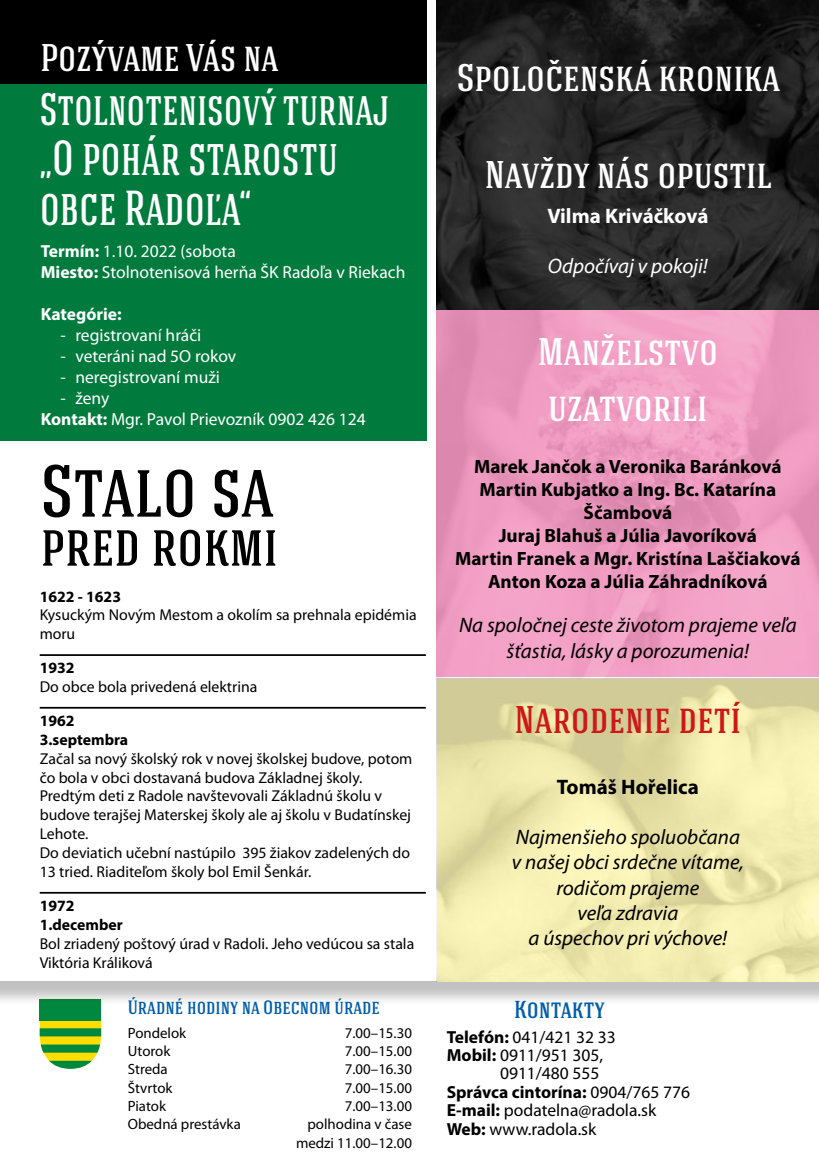
<style>
.page{position:relative;width:819px;height:1166px;background:#fff}
.page>*{position:absolute;margin:0;border:0;box-sizing:border-box;transform-origin:0 0}
.t1{font:500 73.5px "Hagin Caps";color:#000;scale:.96 1}
.t2{font:500 56px "Hagin Caps";color:#000;scale:.96 1}
.t3{font:500 49px/49.9px "Hagin Caps";color:#fff;scale:.84 1}
.t4{font:500 45.5px "Hagin Caps";color:#fff;scale:.84 1}
.t5{font:500 38.5px/56.2px "Hagin Caps";color:#fff}
.t6{font:500 38.5px "Hagin Caps";color:#cd1719}
.t7{font:500 38.5px "Hagin Caps";color:#fff;scale:.96 1}
.t8{font:500 24.5px "Hagin Caps";color:#005da9}
.t9{font:italic 21px/25.2px "Myriad Pro";color:#000;text-align:center}
.t10{font:italic 21px "Myriad Pro";color:#fff}
.t11{font:700 21px "Myriad Pro";color:#fff}
.t12{font:700 21px "Myriad Pro";color:#000}
.t13{font:700 19.25px/23.1px "Myriad Pro";color:#000;text-align:center}
.t14{font:500 19.25px "Hagin Caps";color:#005da9}
.t15{font:17.5px/21px "Myriad Pro";color:#fff}
.t16{font:17.5px "Myriad Pro";color:#000}
.t17{font:700 17.5px "Myriad Pro";color:#000}
.t18{font:700 17.5px "Myriad Pro";color:#fff}
.t19{font:15.75px/18.9px "Myriad Pro";color:#000}
.t20{font:700 15.75px/18.9px "Myriad Pro";color:#000}
.t21{font:14.88px/18.4px "Myriad Pro";color:#000;text-align:right}
.s1{font-weight:700}
.s2{font-weight:400}
</style>
<div class="page">
<div style="left:0;top:0;width:427px;height:981px;background:#007b3d"></div>
<div style="left:0;top:0;width:427px;height:83px;background:#000"></div>
<svg style="left:40px;top:1006px;width:61px;height:62px;background:#70b139"></svg>
<img style="left:437px;top:0;width:382px;height:310px">
<div style="left:0;top:445px;width:819px;height:561px;background:#000;opacity:.25"></div>
<div style="left:0;top:441px;width:819px;height:540px;background:#fff"></div>
<svg style="left:437px;top:310px;width:382px;height:366px;background:#ed9bc0"></svg>
<svg style="left:437px;top:679px;width:382px;height:302px;background:#ebe5ab"></svg>
<hr style="left:40px;top:654px;width:386px;height:2px;background:#000">
<hr style="left:40px;top:707px;width:386px;height:1px;background:#000">
<hr style="left:40px;top:892px;width:386px;height:1px;background:#000">
<h3 class="t7" style="left:40px;top:33px;width:249px">Pozývame Vás na</h3>
<h3 class="t4" style="left:40px;top:81px;width:417px">Stolnotenisový turnaj</h3>
<h3 class="t3" style="left:40px;top:131px;width:356px">„O pohár starostu obce Radoľa“</h3>
<p class="t15" style="left:41px;top:241px;width:366px"><span class="s1">Termín:</span> 1.10. 2022 (sobota<br><span class="s1">Miesto:</span> Stolnotenisová herňa ŠK Radoľa v Riekach</p>
<p class="t18" style="left:41px;top:302px;width:82px">Kategórie:</p>
<p class="t15" style="left:61px;top:325px;width:142px">- registrovaní hráči</p>
<p class="t15" style="left:61px;top:346px;width:177px">- veteráni nad 5O rokov</p>
<p class="t15" style="left:61px;top:367px;width:161px">- neregistrovaní muži</p>
<p class="t15" style="left:41px;top:388px;width:326px;text-indent:20px">- ženy<br><span class="s1">Kontakt:</span> Mgr. Pavol Prievozník 0902 426 124</p>
<h1 class="t1" style="left:41px;top:444px;width:244px">Stalo sa</h1>
<h2 class="t2" style="left:41px;top:510px;width:248px">pred rokmi</h2>
<p class="t20" style="left:40px;top:586px;width:83px">1622 - 1623</p>
<p class="t19" style="left:40px;top:606px;width:378px">Kysuckým Novým Mestom a okolím sa prehnala epidémia moru</p>
<p class="t20" style="left:40px;top:658px;width:36px">1932</p>
<p class="t19" style="left:40px;top:677px;width:219px">Do obce bola privedená elektrina</p>
<p class="t20" style="left:40px;top:710px;width:90px">1962<br>3.septembra</p>
<p class="t19" style="left:40px;top:749px;width:374px">Začal sa nový školský rok v novej školskej budove, potom čo bola v obci dostavaná budova Základnej školy.<br>Predtým deti z Radole navštevovali Základnú školu v budove terajšej Materskej školy ale aj školu v Budatínskej Lehote.<br>Do deviatich učební nastúpilo 395 žiakov zadelených do 13 tried. Riaditeľom školy bol Emil Šenkár.</p>
<p class="t20" style="left:40px;top:895px;width:85px">1972<br>1.december</p>
<p class="t19" style="left:40px;top:934px;width:376px">Bol zriadený poštový úrad v Radoli. Jeho vedúcou sa stala<br>Viktória Králiková</p>
<p class="t14" style="left:128px;top:995px;width:253px">Úradné hodiny na Obecnom úrade</p>
<p class="t21" style="left:128px;top:1023px;width:60px">Pondelok</p>
<p class="t21" style="left:345px;top:1023px;width:69px">7.00–15.30</p>
<p class="t21" style="left:128px;top:1042px;width:44px">Utorok</p>
<p class="t21" style="left:345px;top:1042px;width:69px">7.00–15.00</p>
<p class="t21" style="left:128px;top:1060px;width:41px">Streda</p>
<p class="t21" style="left:345px;top:1060px;width:69px">7.00–16.30</p>
<p class="t21" style="left:128px;top:1079px;width:46px">Štvrtok</p>
<p class="t21" style="left:345px;top:1079px;width:69px">7.00–15.00</p>
<p class="t21" style="left:128px;top:1097px;width:40px">Piatok</p>
<p class="t21" style="left:345px;top:1097px;width:69px">7.00–13.00</p>
<p class="t21" style="left:128px;top:1115px;width:115px">Obedná prestávka</p>
<p class="t21" style="left:296px;top:1115px;width:117px">polhodina v čase medzi 11.00–12.00</p>
<h3 class="t5" style="left:456px;top:48px;width:325px">Spoločenská kronika</h3>
<h3 class="t5" style="left:484px;top:145px;width:288px">Navždy nás opustil</h3>
<h3 class="t11" style="left:547px;top:202px;width:162px">Vilma Kriváčková</h3>
<h3 class="t10" style="left:548px;top:255px;width:161px">Odpočívaj v pokoji!</h3>
<h3 class="t5" style="left:537px;top:322px;width:182px">Manželstvo uzatvorili</h3>
<p class="t13" style="left:455px;top:454px;width:347px">Marek Jančok a Veronika Baránková<br>Martin Kubjatko a Ing. Bc. Katarína<br>Ščambová<br>Juraj Blahuš a Júlia Javoríková<br>Martin Franek a Mgr. Kristína Laščiaková<br>Anton Koza a Júlia Záhradníková</p>
<h3 class="t9" style="left:459px;top:613px;width:339px">Na spoločnej ceste životom prajeme veľa šťastia, lásky a porozumenia!</h3>
<h3 class="t6" style="left:514px;top:695px;width:228px">Narodenie detí</h3>
<h3 class="t12" style="left:557px;top:773px;width:144px">Tomáš Hořelica</h3>
<h3 class="t9" style="left:512px;top:825px;width:233px">Najmenšieho spoluobčana v našej obci srdečne vítame, rodičom prajeme<br>veľa zdravia<br>a úspechov pri výchove!</h3>
<h3 class="t8" style="left:514px;top:994px;width:92px">Kontakty</h3>
<p class="t16" style="left:446px;top:1027px;width:171px"><span class="s1">Telefón:</span> 041/421 32 33</p>
<p class="t16" style="left:446px;top:1045px;width:158px"><span class="s1">Mobil:</span> 0911/951 305,</p>
<p class="t16" style="left:500px;top:1064px;width:101px">0911/480 555</p>
<p class="t17" style="left:446px;top:1080px;width:245px">Správca cintorína: <span class="s2">0904/765 776</span></p>
<p class="t16" style="left:446px;top:1101px;width:211px"><span class="s1">E-mail:</span> podatelna@radola.sk</p>
<p class="t16" style="left:446px;top:1119px;width:151px"><span class="s1">Web:</span> www.radola.sk</p>
</div>
